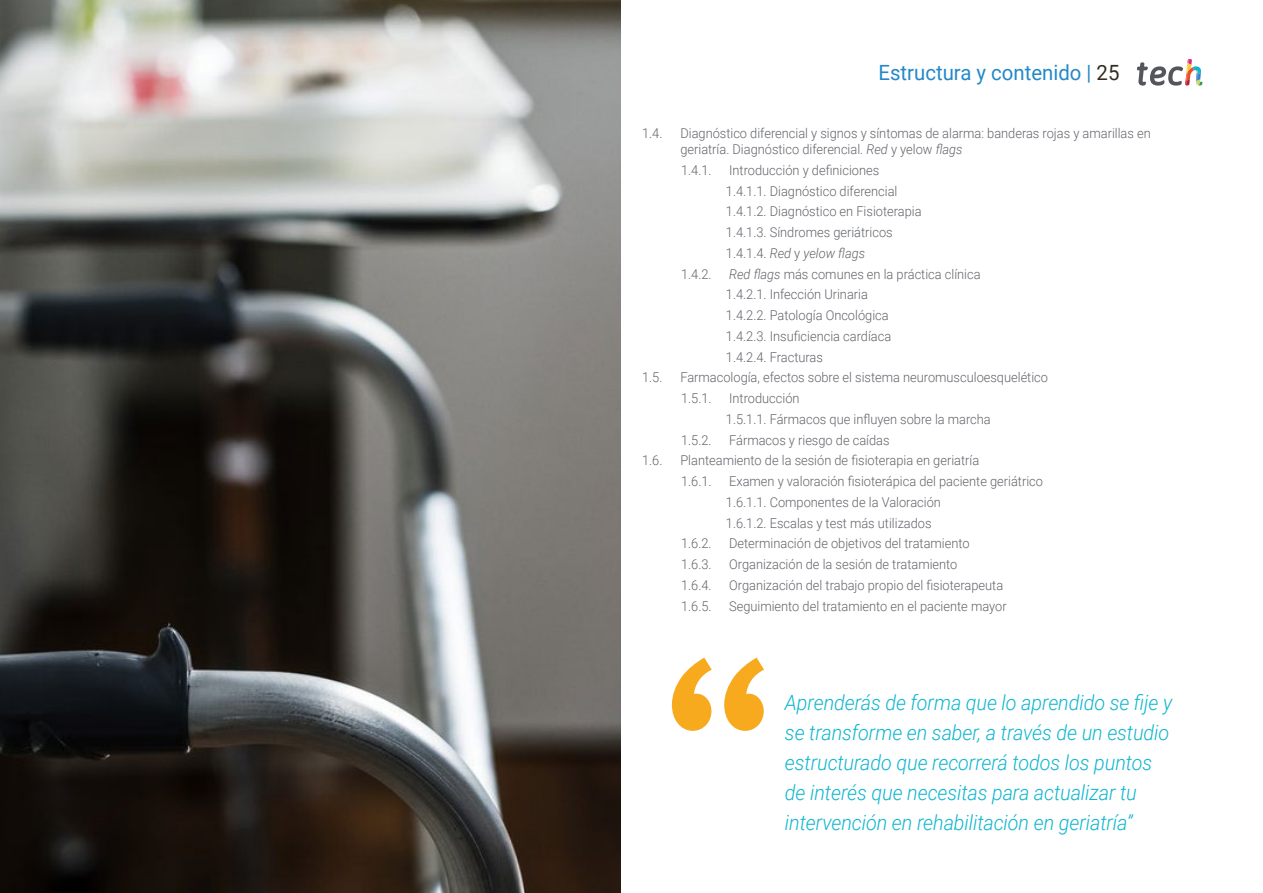
<style>
.page{position:relative;width:1263px;height:893px;background:#fff}
.page>*{position:absolute;margin:0;border:0;box-sizing:border-box;transform-origin:0 0}
.t1{font:italic 300 21px/30px "Roboto";letter-spacing:-.005em;color:#0fb6cf;scale:.94 1}
.t2{font:21px "Roboto";color:#2488c9}
.t3{font:300 13.5px/20.7px "Roboto";color:#61646a;scale:.95 1}
.s1{color:#312e20}
.s2{font-style:italic}
</style>
<div class="page">
<svg style="left:672px;top:658px;width:92px;height:73px"></svg>
<img style="left:0;top:0;width:621px;height:893px">
<svg style="left:1137px;top:59px;width:65px;height:27px"></svg>
<h1 class="t2" style="left:878px;top:57px;width:242px">Estructura y contenido | <span class="s1">25</span></h1>
<p class="t3" style="left:642px;top:122px;width:23px">1.4.</p>
<p class="t3" style="left:680px;top:124px;width:497px;line-height:16.5px">Diagnóstico diferencial y signos y síntomas de alarma: banderas rojas y amarillas en geriatría. Diagnóstico diferencial. <span class="s2">Red</span> y yelow <span class="s2">flags</span></p>
<p class="t3" style="left:681px;top:159px;width:34px">1.4.1.</p>
<p class="t3" style="left:726px;top:159px;width:207px">Introducción y definiciones<br>1.4.1.1. Diagnóstico diferencial<br>1.4.1.2. Diagnóstico en Fisioterapia<br>1.4.1.3. Síndromes geriátricos<br>1.4.1.4. <span class="s2">Red</span> y <span class="s2">yelow flags</span></p>
<p class="t3" style="left:681px;top:263px;width:34px">1.4.2.</p>
<p class="t3" style="left:726px;top:263px;width:270px"><span class="s2">Red flags</span> más comunes en la práctica clínica<br>1.4.2.1. Infección Urinaria<br>1.4.2.2. Patología Oncológica<br>1.4.2.3. Insuficiencia cardíaca<br>1.4.2.4. Fracturas</p>
<p class="t3" style="left:642px;top:367px;width:23px">1.5.</p>
<p class="t3" style="left:680px;top:367px;width:388px">Farmacología, efectos sobre el sistema neuromusculoesquelético<br>1.5.1.</p>
<p class="t3" style="left:726px;top:388px;width:280px">Introducción<br>1.5.1.1. Fármacos que influyen sobre la marcha</p>
<p class="t3" style="left:681px;top:429px;width:34px">1.5.2.</p>
<p class="t3" style="left:729px;top:429px;width:170px">Fármacos y riesgo de caídas</p>
<p class="t3" style="left:642px;top:450px;width:23px">1.6.</p>
<p class="t3" style="left:680px;top:450px;width:316px">Planteamiento de la sesión de fisioterapia en geriatría<br>1.6.1.</p>
<p class="t3" style="left:726px;top:471px;width:335px">Examen y valoración fisioterápica del paciente geriátrico<br>1.6.1.1. Componentes de la Valoración<br>1.6.1.2. Escalas y test más utilizados</p>
<p class="t3" style="left:681px;top:533px;width:34px">1.6.2.</p>
<p class="t3" style="left:729px;top:533px;width:255px">Determinación de objetivos del tratamiento</p>
<p class="t3" style="left:681px;top:554px;width:34px">1.6.3.</p>
<p class="t3" style="left:729px;top:554px;width:242px">Organización de la sesión de tratamiento</p>
<p class="t3" style="left:681px;top:574px;width:34px">1.6.4.</p>
<p class="t3" style="left:729px;top:574px;width:290px">Organización del trabajo propio del fisioterapeuta</p>
<p class="t3" style="left:681px;top:595px;width:34px">1.6.5.</p>
<p class="t3" style="left:729px;top:595px;width:294px">Seguimiento del tratamiento en el paciente mayor</p>
<h1 class="t1" style="left:785px;top:687px;width:413px">Aprenderás de forma que lo aprendido se fije y se transforme en saber, a través de un estudio estructurado que recorrerá todos los puntos de interés que necesitas para actualizar tu intervención en rehabilitación en geriatría”</h1>
</div>
